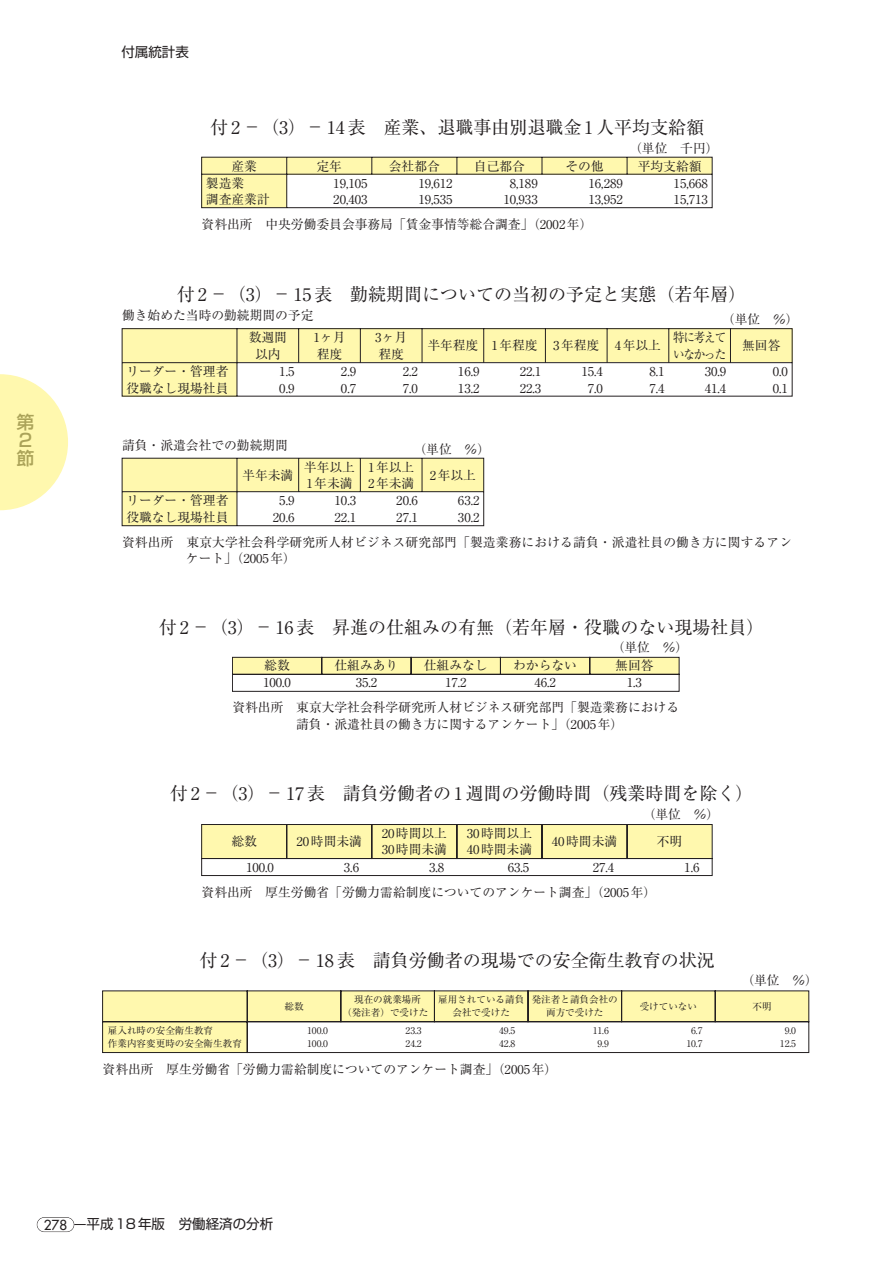
<style>
.page{position:relative;width:893px;height:1263px;background:#fff}
.page>*{position:absolute;margin:0;border:0;box-sizing:border-box;transform-origin:0 0}
.t1{font:18px "Ryumin";color:#231f20}
.t2{font:500 18px/18px "Shin Go";color:#aba359;text-align:justify}
.t3{font:13.5px "Shin Go";color:#231f20}
.t4{font:13.5px "Futura";color:#231f20}
.t5{font:12.75px/16.5px "Ryumin";color:#231f20}
.t6{font:12.75px/16.5px "Ryumin";letter-spacing:-.095em;color:#231f20;scale:.9 1}
.t7{font:9.6px/13.4px "Ryumin";color:#231f20;text-align:center}
</style>
<div class="page">
<svg style="left:0;top:374px;width:68px;height:136px"></svg>
<div style="left:37px;top:1217px;width:37px;height:15px;border:1px solid #231f20;border-radius:7px"></div>
<svg style="left:74px;top:1224px;width:12px;height:1px"></svg>
<svg style="left:201px;top:157px;width:511px;height:51px"></svg>
<svg style="left:122px;top:328px;width:670px;height:198px"></svg>
<svg style="left:232px;top:657px;width:447px;height:35px"></svg>
<svg style="left:201px;top:824px;width:511px;height:52px"></svg>
<svg style="left:102px;top:990px;width:707px;height:63px"></svg>
<h1 class="t2" style="left:17px;top:415px;width:19px">第2節</h1>
<p class="t3" style="left:121px;top:47px;width:69px">付属統計表</p>
<h1 class="t1" style="left:210px;top:121px;width:495px">付2－（3）－14表　産業、退職事由別退職金1人平均支給額</h1>
<p class="t5" style="left:629px;top:142px;width:91px">（単位　千円）</p>
<p class="t5" style="left:231px;top:159px;width:27px">産業</p>
<p class="t5" style="left:316px;top:159px;width:27px">定年</p>
<p class="t5" style="left:389px;top:159px;width:53px">会社都合</p>
<p class="t5" style="left:474px;top:159px;width:53px">自己都合</p>
<p class="t5" style="left:565px;top:159px;width:40px">その他</p>
<p class="t5" style="left:637px;top:159px;width:65px">平均支給額</p>
<p class="t5" style="left:206px;top:176px;width:65px">製造業<br>調査産業計</p>
<p class="t5" style="left:333px;top:176px;width:36px">19,105<br>20,403</p>
<p class="t5" style="left:418px;top:176px;width:36px">19,612<br>19,535</p>
<p class="t5" style="left:503px;top:176px;width:36px;text-align:center">8,189<br>10,933</p>
<p class="t5" style="left:588px;top:176px;width:36px">16,289<br>13,952</p>
<p class="t5" style="left:673px;top:176px;width:36px">15,668<br>15,713</p>
<p class="t5" style="left:202px;top:217px;width:392px">資料出所　中央労働委員会事務局「賃金事情等総合調査」（2002年）</p>
<h1 class="t1" style="left:177px;top:288px;width:570px">付2－（3）－15表　勤続期間についての当初の予定と実態（若年層）</h1>
<p class="t5" style="left:122px;top:309px;width:193px">働き始めた当時の勤続期間の予定</p>
<p class="t5" style="left:722px;top:313px;width:78px">（単位　％）</p>
<p class="t5" style="left:249px;top:331px;width:40px;text-align:center">数週間以内</p>
<p class="t5" style="left:313px;top:331px;width:33px">1ヶ月程度</p>
<p class="t5" style="left:375px;top:331px;width:33px">3ヶ月程度</p>
<p class="t5" style="left:427px;top:339px;width:235px">半年程度 1年程度 3年程度 4年以上</p>
<p class="t6" style="left:673px;top:331px;width:61px">特に考えていなかった</p>
<p class="t5" style="left:742px;top:339px;width:40px">無回答</p>
<p class="t5" style="left:126px;top:364px;width:104px">リーダー・管理者</p>
<p class="t5" style="left:279px;top:364px;width:17px">1.5</p>
<p class="t5" style="left:341px;top:364px;width:17px">2.9</p>
<p class="t5" style="left:402px;top:364px;width:17px">2.2</p>
<p class="t5" style="left:458px;top:364px;width:23px">16.9</p>
<p class="t5" style="left:519px;top:364px;width:23px">22.1</p>
<p class="t5" style="left:581px;top:364px;width:23px">15.4</p>
<p class="t5" style="left:649px;top:364px;width:17px">8.1</p>
<p class="t5" style="left:704px;top:364px;width:23px">30.9</p>
<p class="t5" style="left:772px;top:364px;width:17px">0.0</p>
<p class="t5" style="left:126px;top:381px;width:104px">役職なし現場社員</p>
<p class="t5" style="left:279px;top:381px;width:17px">0.9</p>
<p class="t5" style="left:341px;top:381px;width:17px">0.7</p>
<p class="t5" style="left:402px;top:381px;width:17px">7.0</p>
<p class="t5" style="left:458px;top:381px;width:23px">13.2</p>
<p class="t5" style="left:519px;top:381px;width:23px">22.3</p>
<p class="t5" style="left:587px;top:381px;width:17px">7.0</p>
<p class="t5" style="left:649px;top:381px;width:17px">7.4</p>
<p class="t5" style="left:704px;top:381px;width:23px">41.4</p>
<p class="t5" style="left:772px;top:381px;width:17px">0.1</p>
<p class="t5" style="left:122px;top:438px;width:167px">請負・派遣会社での勤続期間</p>
<p class="t5" style="left:413px;top:443px;width:78px">（単位　％）</p>
<p class="t5" style="left:242px;top:469px;width:53px">半年未満</p>
<p class="t5" style="left:304px;top:460px;width:53px">半年以上<br>1年未満</p>
<p class="t5" style="left:368px;top:460px;width:48px">1年以上<br>2年未満</p>
<p class="t5" style="left:430px;top:469px;width:48px">2年以上</p>
<p class="t5" style="left:126px;top:494px;width:104px">リーダー・管理者</p>
<p class="t5" style="left:279px;top:494px;width:17px">5.9</p>
<p class="t5" style="left:334px;top:494px;width:23px">10.3</p>
<p class="t5" style="left:396px;top:494px;width:23px">20.6</p>
<p class="t5" style="left:458px;top:494px;width:23px">63.2</p>
<p class="t5" style="left:126px;top:511px;width:104px">役職なし現場社員</p>
<p class="t5" style="left:273px;top:511px;width:23px">20.6</p>
<p class="t5" style="left:334px;top:511px;width:23px">22.1</p>
<p class="t5" style="left:396px;top:511px;width:23px">27.1</p>
<p class="t5" style="left:458px;top:511px;width:23px">30.2</p>
<p class="t5" style="left:186px;top:535px;width:607px;text-indent:-64px">資料出所　東京大学社会科学研究所人材ビジネス研究部門「製造業務における請負・派遣社員の働き方に関するアンケート」（2005年）</p>
<h1 class="t1" style="left:159px;top:621px;width:606px">付2－（3）－16表　昇進の仕組みの有無（若年層・役職のない現場社員）</h1>
<p class="t5" style="left:611px;top:641px;width:78px">（単位　％）</p>
<p class="t5" style="left:334px;top:659px;width:65px">仕組みあり</p>
<p class="t5" style="left:424px;top:659px;width:65px">仕組みなし</p>
<p class="t5" style="left:513px;top:659px;width:65px">わからない</p>
<p class="t5" style="left:615px;top:659px;width:40px">無回答</p>
<p class="t5" style="left:355px;top:676px;width:23px">35.2</p>
<p class="t5" style="left:263px;top:659px;width:29px;line-height:17px">総数<br>100.0</p>
<p class="t5" style="left:232px;top:672px;width:448px;line-height:25px;text-indent:394px">1.3<br>資料出所　東京大学社会科学研究所人材ビジネス研究部門「製造業務における</p>
<p class="t5" style="left:296px;top:717px;width:328px">請負・派遣社員の働き方に関するアンケート」（2005年）</p>
<p class="t5" style="left:445px;top:676px;width:23px">17.2</p>
<p class="t5" style="left:534px;top:676px;width:23px">46.2</p>
<h1 class="t1" style="left:170px;top:787px;width:585px">付2－（3）－17表　請負労働者の1週間の労働時間（残業時間を除く）</h1>
<p class="t5" style="left:642px;top:808px;width:78px">（単位　％）</p>
<p class="t5" style="left:231px;top:835px;width:27px">総数</p>
<p class="t5" style="left:296px;top:835px;width:67px">20時間未満</p>
<p class="t5" style="left:381px;top:827px;width:67px">20時間以上<br>30時間未満</p>
<p class="t5" style="left:467px;top:827px;width:67px">30時間以上<br>40時間未満</p>
<p class="t5" style="left:552px;top:835px;width:67px">40時間未満</p>
<p class="t5" style="left:657px;top:835px;width:27px">不明</p>
<p class="t5" style="left:246px;top:861px;width:29px">100.0</p>
<p class="t5" style="left:344px;top:861px;width:17px">3.6</p>
<p class="t5" style="left:429px;top:861px;width:17px">3.8</p>
<p class="t5" style="left:507px;top:861px;width:23px">63.5</p>
<p class="t5" style="left:592px;top:861px;width:23px">27.4</p>
<p class="t5" style="left:684px;top:861px;width:17px">1.6</p>
<p class="t5" style="left:202px;top:886px;width:456px">資料出所　厚生労働省「労働力需給制度についてのアンケート調査」（2005年）</p>
<h1 class="t1" style="left:200px;top:954px;width:516px">付2－（3）－18表　請負労働者の現場での安全衛生教育の状況</h1>
<p class="t5" style="left:741px;top:974px;width:78px">（単位　％）</p>
<p class="t7" style="left:108px;top:1025px;width:135px;text-align:left">雇入れ時の安全衛生教育<br>作業内容変更時の安全衛生教育</p>
<p class="t7" style="left:284px;top:1001px;width:21px">総数</p>
<p class="t7" style="left:342px;top:994px;width:88px">現在の就業場所<br>（発注者）で受けた</p>
<p class="t7" style="left:438px;top:994px;width:88px">雇用されている請負会社で受けた</p>
<p class="t7" style="left:531px;top:994px;width:88px">発注者と請負会社の両方で受けた</p>
<p class="t7" style="left:639px;top:1001px;width:59px">受けていない</p>
<p class="t7" style="left:752px;top:1001px;width:21px">不明</p>
<p class="t7" style="left:307px;top:1025px;width:22px;text-align:left">100.0<br>100.0</p>
<p class="t7" style="left:405px;top:1025px;width:18px;text-align:left">23.3<br>24.2</p>
<p class="t7" style="left:499px;top:1025px;width:18px;text-align:left">49.5<br>42.8</p>
<p class="t7" style="left:592px;top:1025px;width:18px">11.6<br>9.9</p>
<p class="t7" style="left:686px;top:1025px;width:18px">6.7<br>10.7</p>
<p class="t7" style="left:779px;top:1025px;width:18px">9.0<br>12.5</p>
<p class="t5" style="left:103px;top:1063px;width:456px">資料出所　厚生労働省「労働力需給制度についてのアンケート調査」（2005年）</p>
<p class="t4" style="left:44px;top:1218px;width:25px">278</p>
<p class="t3" style="left:87px;top:1219px;width:188px">平成 18年版　労働経済の分析</p>
</div>
